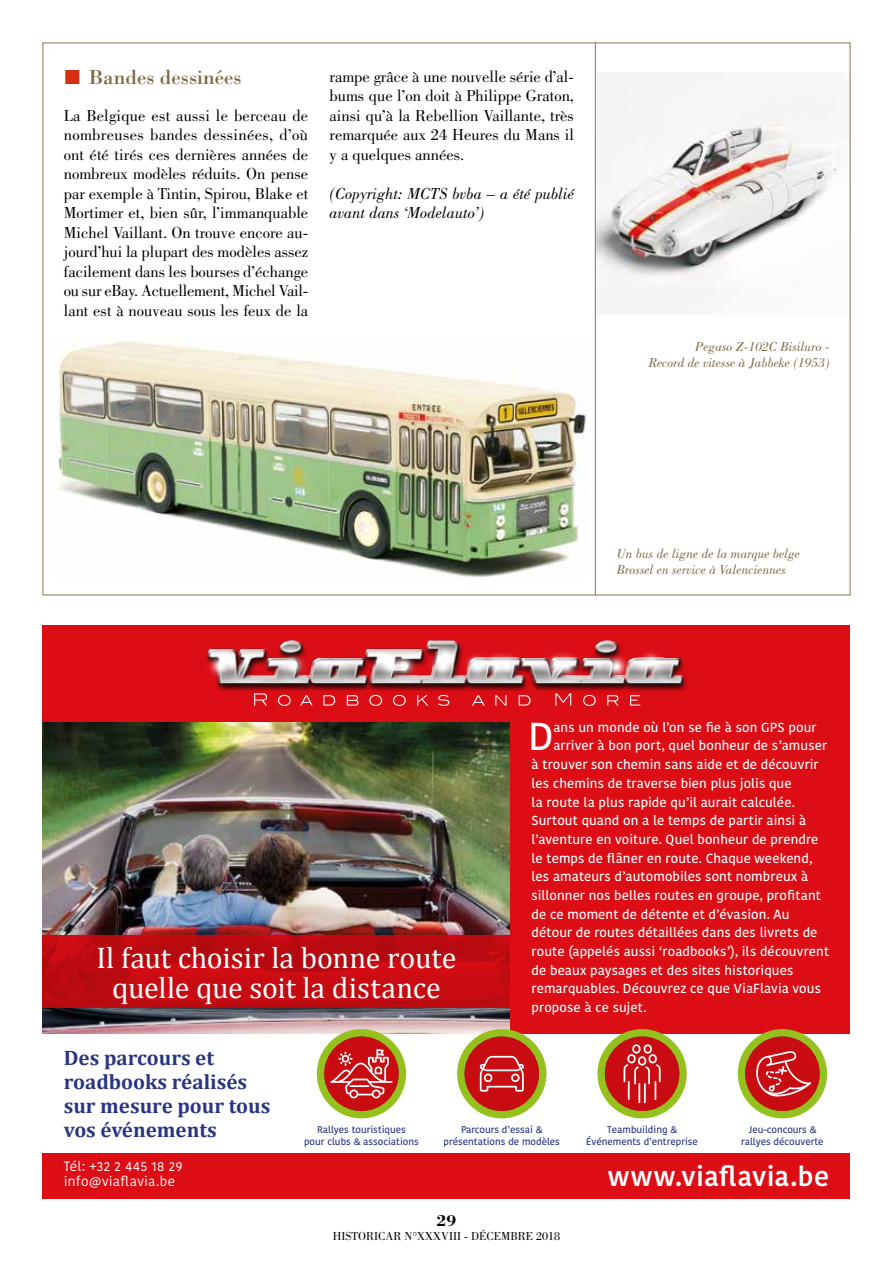
<style>
.page{position:relative;width:893px;height:1263px;background:#fff}
.page>*{position:absolute;margin:0;border:0;box-sizing:border-box;transform-origin:0 0}
.t1{font:500 38.85px "Kohinoor Bangla";color:#fff}
.t2{font:30px/30px "Cambria";color:#fff;text-align:center}
.t3{font:600 27px "Kohinoor Bangla";letter-spacing:.015em;color:#fff}
.t4{font:700 21px/24px "Cambria";color:#283583}
.t5{font:21px "Bodoni";color:#7b6944}
.t6{font:16.5px/19.5px "Bodoni";color:#000;text-align:justify}
.t7{font:italic 16.5px/19.5px "Bodoni";color:#000}
.t8{font:700 16.5px "Bodoni";color:#000}
.t9{font:italic 13.5px/16.5px "Bodoni";color:#7b6944}
.t10{font:13.5px/15px "Kohinoor Bangla";letter-spacing:.025em;color:#fff}
.t11{font:500 13.2px "Kohinoor Bangla";letter-spacing:.01em;color:#fff}
.t12{font:12px "Bodoni";color:#000}
.t13{font:500 9.75px/12px "Kohinoor Bangla";color:#283583;text-align:center}
</style>
<div class="page">
<img style="left:596px;top:72px;width:255px;height:243px">
<hr style="left:595px;top:43px;width:1px;height:552px;background:#8b7655">
<div style="left:43px;top:625px;width:807px;height:574px;background:#dc0d15"></div>
<div style="left:43px;top:723px;width:807px;height:429px;background:#fff"></div>
<img style="left:43px;top:723px;width:467px;height:310px">
<svg style="left:43px;top:935px;width:467px;height:73px;background:#c00a11"></svg>
<div style="left:510px;top:719px;width:340px;height:314px;background:#dc0d15"></div>
<img style="left:206px;top:640px;width:482px;height:51px">
<svg style="left:254px;top:693px;width:386px;height:13px"></svg>
<div style="left:317px;top:1029px;width:89px;height:89px;background:#95c11f;border-radius:50%"></div>
<svg style="left:324px;top:1036px;width:75px;height:75px"></svg>
<svg style="left:330px;top:1049px;width:63px;height:49px;background:#d44547"></svg>
<div style="left:457px;top:1029px;width:89px;height:89px;background:#95c11f;border-radius:50%"></div>
<div style="left:465px;top:1036px;width:74px;height:75px;background:#c90c11;border-radius:50%"></div>
<svg style="left:480px;top:1056px;width:44px;height:35px"></svg>
<div style="left:597px;top:1029px;width:90px;height:89px;background:#95c11f;border-radius:50%"></div>
<div style="left:605px;top:1036px;width:74px;height:75px;background:#c90c11;border-radius:50%"></div>
<hr style="left:638px;top:1083px;width:2px;height:20px;background:#fff">
<hr style="left:644px;top:1083px;width:2px;height:20px;background:#fff">
<svg style="left:624px;top:1044px;width:37px;height:56px"></svg>
<div style="left:738px;top:1029px;width:89px;height:89px;background:#95c11f;border-radius:50%"></div>
<svg style="left:745px;top:1036px;width:75px;height:75px;background:#c61111"></svg>
<svg style="left:756px;top:1050px;width:55px;height:47px;background:#d33b3f"></svg>
<img style="left:57px;top:341px;width:529px;height:237px">
<h3 class="t5" style="left:89px;top:64px;width:154px">Bandes dessinées</h3>
<p class="t6" style="left:64px;top:105px;width:246px">La Belgique est aussi le berceau de nombreuses bandes dessinées, d’où ont été tirés ces dernières années de nombreux modèles réduits. On pense par exemple à Tintin, Spirou, Blake et Mortimer et, bien sûr, l’immanquable Michel Vaillant. On trouve encore au&shy;jourd’hui la plupart des modèles assez facilement dans les bourses d’échange ou sur eBay. Actuellement, Michel Vail&shy;lant est à nouveau sous les feux de la</p>
<p class="t6" style="left:330px;top:66px;width:246px">rampe grâce à une nouvelle série d’al&shy;bums que l’on doit à Philippe Graton, ainsi qu’à la Rebellion Vaillante, très remarquée aux 24 Heures du Mans il y a quelques années.</p>
<p class="t7" style="left:330px;top:183px;width:246px">(Copyright: MCTS bvba – a été publié avant dans ‘Modelauto’)</p>
<p class="t9" style="left:649px;top:338px;width:182px;text-align:right">Pegaso Z-102C Bisiluro -<br>Record de vitesse à Jabbeke (1953)</p>
<p class="t9" style="left:617px;top:545px;width:185px">Un bus de ligne de la marque belge<br>Brossel en service à Valenciennes</p>
<h2 class="t2" style="left:96px;top:943px;width:362px">Il faut choisir la bonne route quelle que soit la distance</h2>
<h1 class="t1" style="left:528px;top:706px;width:27px">D</h1>
<p class="t11" style="left:553px;top:717px;width:265px">ans un monde où l’on se fie à son GPS pour</p>
<p class="t11" style="left:553px;top:735px;width:275px">arriver à bon port, quel bonheur de s’amuser</p>
<p class="t11" style="left:531px;top:754px;width:288px">à trouver son chemin sans aide et de découvrir</p>
<p class="t11" style="left:531px;top:773px;width:262px">les chemins de traverse bien plus jolis que</p>
<p class="t11" style="left:531px;top:791px;width:265px">la route la plus rapide qu’il aurait calculée.</p>
<p class="t11" style="left:531px;top:810px;width:276px">Surtout quand on a le temps de partir ainsi à</p>
<p class="t11" style="left:531px;top:829px;width:288px">l’aventure en voiture. Quel bonheur de prendre</p>
<p class="t11" style="left:531px;top:847px;width:282px">le temps de flâner en route. Chaque weekend,</p>
<p class="t11" style="left:531px;top:866px;width:278px">les amateurs d’automobiles sont nombreux à</p>
<p class="t11" style="left:531px;top:885px;width:291px">sillonner nos belles routes en groupe, profitant</p>
<p class="t11" style="left:531px;top:903px;width:259px">de ce moment de détente et d’évasion. Au</p>
<p class="t11" style="left:531px;top:922px;width:287px">détour de routes détaillées dans des livrets de</p>
<p class="t11" style="left:531px;top:941px;width:299px">route (appelés aussi ‘roadbooks’), ils découvrent</p>
<p class="t11" style="left:531px;top:959px;width:263px">de beaux paysages et des sites historiques</p>
<p class="t11" style="left:531px;top:978px;width:291px">remarquables. Découvrez ce que ViaFlavia vous</p>
<p class="t11" style="left:531px;top:997px;width:116px">propose à ce sujet.</p>
<h3 class="t4" style="left:64px;top:1045px;width:208px">Des parcours et roadbooks réalisés sur mesure pour tous vos événements</h3>
<p class="t13" style="left:304px;top:1123px;width:116px">Rallyes touristiques<br>pour clubs &amp; associations</p>
<p class="t13" style="left:444px;top:1123px;width:118px">Parcours d’essai &amp; présentations de modèles</p>
<p class="t13" style="left:586px;top:1123px;width:113px">Teambuilding &amp;<br>Événements d’entreprise</p>
<p class="t13" style="left:741px;top:1123px;width:84px">Jeu-concours &amp; rallyes découverte</p>
<p class="t10" style="left:64px;top:1158px;width:120px">Tél: +32 2 445 18 29 info@viaflavia.be</p>
<h3 class="t3" style="left:608px;top:1154px;width:223px">www.viaflavia.be</h3>
<p class="t8" style="left:436px;top:1210px;width:22px">29</p>
<p class="t12" style="left:333px;top:1229px;width:229px">HISTORICAR N°XXXVIII - DÉCEMBRE 2018</p>
</div>
